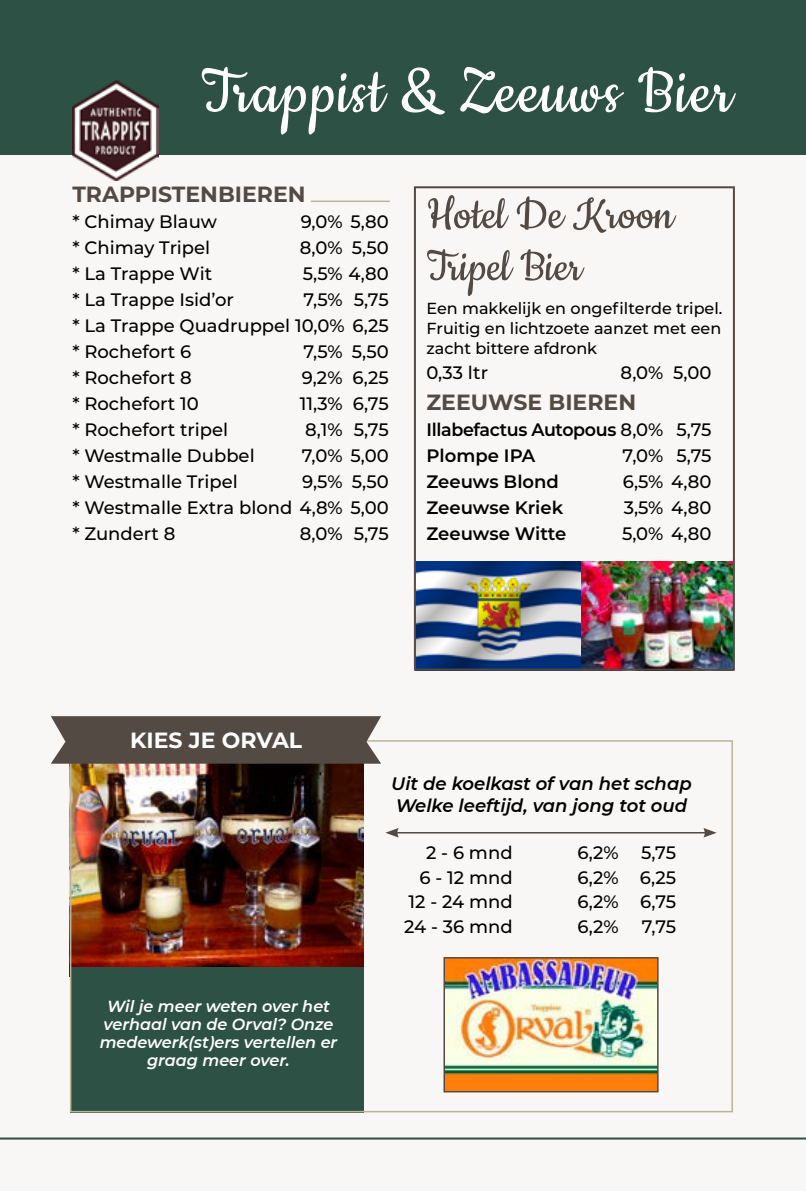
<style>
.page{position:relative;width:806px;height:1191px;background:#fff}
.page>*{position:absolute;margin:0;border:0;box-sizing:border-box;transform-origin:0 0}
.t1{font:72px "Cookie";letter-spacing:.025em;color:#fff}
.t2{font:50px/52px "Cookie";color:#544a44}
.t3{font:700 22px "Montserrat";color:#544a44}
.t4{font:700 22px "Montserrat";color:#fff}
.t5{font:500 18px/26px "Montserrat";color:#000;text-align:justify}
.t6{font:600 18px/26px "Montserrat";letter-spacing:-.005em;color:#000}
.t7{font:italic 600 18px/22px "Montserrat";color:#000}
.t8{font:500 16px/20px "Montserrat";color:#000;text-align:justify}
.t9{font:italic 600 16px/18px "Montserrat";color:#fff;text-align:center}
.s1{font-weight:500}
</style>
<div class="page">
<div style="left:0;top:0;width:805px;height:1191px;background:#f9f7f5"></div>
<img style="left:73px;top:763px;width:290px;height:204px">
<div style="left:0;top:0;width:805px;height:155px;background:#2d5245"></div>
<div style="left:70px;top:967px;width:293px;height:145px;background:#2d5245"></div>
<img style="left:415px;top:561px;width:318px;height:110px">
<hr style="left:310px;top:201px;width:79px;height:1px;background:#bcb398">
<div style="left:70px;top:740px;width:662px;height:372px;border:2px solid #bcb398"></div>
<img style="left:72px;top:81px;width:86px;height:99px">
<img style="left:446px;top:960px;width:209px;height:129px">
<div style="left:443px;top:957px;width:215px;height:135px;border:2px solid #544a44"></div>
<hr style="left:0;top:1137px;width:805px;height:2px;background:#2d5245">
<div style="left:413px;top:186px;width:321px;height:484px;border:2px solid #544a44"></div>
<hr style="left:395px;top:832px;width:311px;height:1px;background:#544a44">
<svg style="left:385px;top:828px;width:13px;height:9px"></svg>
<svg style="left:703px;top:828px;width:13px;height:9px"></svg>
<div style="left:51px;top:716px;width:330px;height:47px;background:#544a44"></div>
<h1 class="t1" style="left:201px;top:55px;width:532px">Trappist &amp; Zeeuws Bier</h1>
<p class="t3" style="left:72px;top:178px;width:235px">TRAPPISTENBIEREN</p>
<p class="t5" style="left:72px;top:208px;width:146px">* Chimay Blauw</p>
<p class="t5" style="left:300px;top:208px;width:89px">9,0% 5,80</p>
<p class="t5" style="left:72px;top:234px;width:139px">* Chimay Tripel</p>
<p class="t5" style="left:299px;top:234px;width:90px">8,0% 5,50</p>
<p class="t5" style="left:72px;top:260px;width:141px">* La Trappe Wit</p>
<p class="t5" style="left:303px;top:260px;width:87px">5,5% 4,80</p>
<p class="t5" style="left:72px;top:286px;width:163px">* La Trappe Isid’or</p>
<p class="t5" style="left:72px;top:286px;width:318px;text-indent:231px">7,5% 5,75 * La Trappe Quadruppel 10,0% 6,25 * Rochefort 6</p>
<p class="t5" style="left:303px;top:338px;width:87px">7,5% 5,50</p>
<p class="t5" style="left:72px;top:364px;width:121px">* Rochefort 8</p>
<p class="t5" style="left:301px;top:364px;width:88px">9,2% 6,25</p>
<p class="t5" style="left:72px;top:390px;width:128px">* Rochefort 10</p>
<p class="t5" style="left:299px;top:390px;width:90px">11,3% 6,75</p>
<p class="t5" style="left:72px;top:416px;width:157px">* Rochefort tripel</p>
<p class="t5" style="left:305px;top:416px;width:85px">8,1% 5,75</p>
<p class="t5" style="left:72px;top:442px;width:184px">* Westmalle Dubbel</p>
<p class="t5" style="left:301px;top:442px;width:88px">7,0% 5,00</p>
<p class="t5" style="left:72px;top:468px;width:167px">* Westmalle Tripel</p>
<p class="t5" style="left:72px;top:468px;width:318px;text-indent:230px">9,5% 5,50 * Westmalle Extra blond 4,8% 5,00 * Zundert 8</p>
<p class="t5" style="left:299px;top:520px;width:90px">8,0% 5,75</p>
<h2 class="t2" style="left:426px;top:190px;width:248px">Hotel De Kroon<br>Tripel Bier</h2>
<p class="t8" style="left:426px;top:298px;width:297px">Een makkelijk en ongefilterde tripel.<br>Fruitig en lichtzoete aanzet met een zacht bittere afdronk</p>
<p class="t5" style="left:426px;top:358px;width:63px">0,33 ltr</p>
<p class="t5" style="left:620px;top:358px;width:92px">8,0% 5,00</p>
<p class="t3" style="left:426px;top:386px;width:211px">ZEEUWSE BIEREN</p>
<p class="t6" style="left:426px;top:416px;width:286px">Illabefactus Autopous <span class="s1">8,0% 5,75<br></span>Plompe IPA</p>
<p class="t5" style="left:622px;top:442px;width:90px">7,0% 5,75</p>
<p class="t6" style="left:426px;top:468px;width:134px">Zeeuws Blond</p>
<p class="t5" style="left:622px;top:468px;width:90px">6,5% 4,80</p>
<p class="t6" style="left:426px;top:494px;width:138px">Zeeuwse Kriek</p>
<p class="t5" style="left:623px;top:494px;width:89px">3,5% 4,80</p>
<p class="t6" style="left:426px;top:520px;width:141px">Zeeuwse Witte</p>
<p class="t5" style="left:621px;top:520px;width:91px">5,0% 4,80</p>
<p class="t4" style="left:130px;top:724px;width:173px">KIES JE ORVAL</p>
<p class="t7" style="left:391px;top:771px;width:302px">Uit de koelkast of van het schap<br>Welke leeftijd, van jong tot oud</p>
<p class="t9" style="left:100px;top:996px;width:239px">Wil je meer weten over het verhaal van de Orval? Onze medewerk(st)ers vertellen er graag meer over.</p>
<p class="t5" style="left:426px;top:839px;width:88px">2 - 6 mnd</p>
<p class="t5" style="left:577px;top:839px;width:100px">6,2% 5,75</p>
<p class="t5" style="left:419px;top:863px;width:95px">6 - 12 mnd</p>
<p class="t5" style="left:577px;top:863px;width:100px">6,2% 6,25</p>
<p class="t5" style="left:408px;top:888px;width:106px">12 - 24 mnd</p>
<p class="t5" style="left:577px;top:888px;width:100px">6,2% 6,75</p>
<p class="t5" style="left:404px;top:912px;width:110px">24 - 36 mnd</p>
<p class="t5" style="left:577px;top:912px;width:43px">6,2%</p>
<p class="t5" style="left:641px;top:912px;width:36px">7,75</p>
</div>
